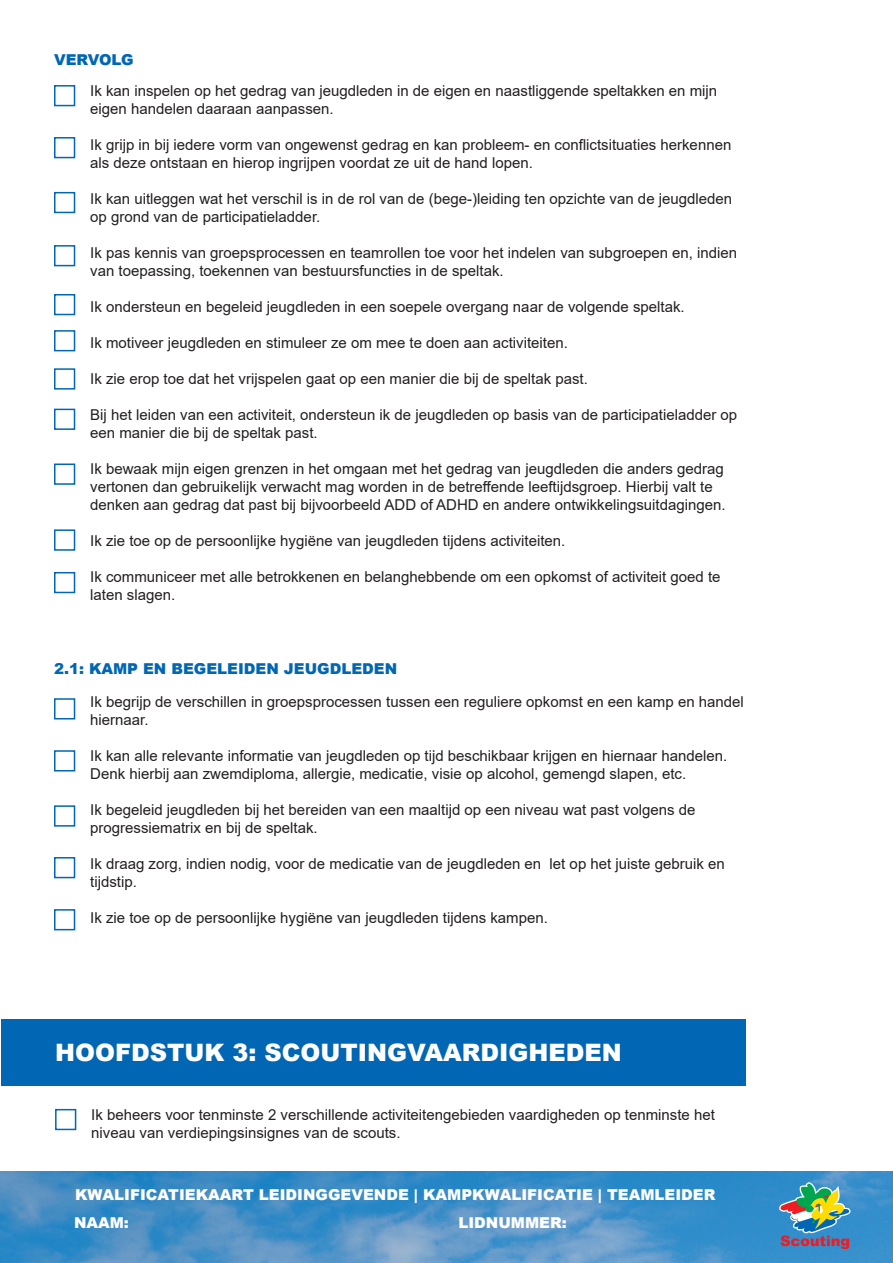
<style>
.page{position:relative;width:893px;height:1263px;background:#fff}
.page>*{position:absolute;margin:0;border:0;box-sizing:border-box;transform-origin:0 0}
.t1{font:900 24px "Arial";color:#fff}
.t2{font:15px/18px "Arial";color:#231f20}
.t3{font:900 15px/27.6px "Arial";color:#fff}
.t4{font:900 15px "Arial";color:#0166b3}
</style>
<div class="page">
<div style="left:54px;top:85px;width:21px;height:21px;border:2px solid #0166b3"></div>
<div style="left:54px;top:137px;width:21px;height:21px;border:2px solid #0166b3"></div>
<div style="left:54px;top:192px;width:21px;height:21px;border:2px solid #0166b3"></div>
<div style="left:54px;top:245px;width:21px;height:21px;border:2px solid #0166b3"></div>
<div style="left:54px;top:294px;width:21px;height:21px;border:2px solid #0166b3"></div>
<div style="left:54px;top:330px;width:21px;height:21px;border:2px solid #0166b3"></div>
<img style="left:0;top:1171px;width:892px;height:92px">
<svg style="left:779px;top:1182px;width:71px;height:67px"></svg>
<div style="left:54px;top:368px;width:21px;height:22px;border:2px solid #0166b3"></div>
<div style="left:54px;top:409px;width:21px;height:21px;border:2px solid #0166b3"></div>
<div style="left:54px;top:463px;width:21px;height:22px;border:2px solid #0166b3"></div>
<div style="left:54px;top:529px;width:21px;height:22px;border:2px solid #0166b3"></div>
<div style="left:54px;top:572px;width:21px;height:21px;border:2px solid #0166b3"></div>
<div style="left:54px;top:698px;width:21px;height:21px;border:2px solid #0166b3"></div>
<div style="left:54px;top:750px;width:21px;height:21px;border:2px solid #0166b3"></div>
<div style="left:54px;top:805px;width:21px;height:22px;border:2px solid #0166b3"></div>
<div style="left:54px;top:857px;width:21px;height:21px;border:2px solid #0166b3"></div>
<div style="left:54px;top:909px;width:21px;height:21px;border:2px solid #0166b3"></div>
<div style="left:1px;top:1019px;width:744px;height:66px;background:#0166b3"></div>
<div style="left:55px;top:1109px;width:21px;height:21px;border:2px solid #0166b3"></div>
<p class="t4" style="left:54px;top:49px;width:81px">VERVOLG</p>
<p class="t2" style="left:90px;top:82px;width:629px">Ik kan inspelen op het gedrag van jeugdleden in de eigen en naastliggende speltakken en mijn eigen handelen daaraan aanpassen.</p>
<p class="t2" style="left:90px;top:136px;width:643px">Ik grijp in bij iedere vorm van ongewenst gedrag en kan probleem- en conflictsituaties herkennen als deze ontstaan en hierop ingrijpen voordat ze uit de hand lopen.</p>
<p class="t2" style="left:90px;top:190px;width:643px">Ik kan uitleggen wat het verschil is in de rol van de (bege-)leiding ten opzichte van de jeugdleden op grond van de participatieladder.</p>
<p class="t2" style="left:90px;top:244px;width:649px">Ik pas kennis van groepsprocessen en teamrollen toe voor het indelen van subgroepen en, indien van toepassing, toekennen van bestuursfuncties in de speltak.</p>
<p class="t2" style="left:90px;top:298px;width:596px">Ik ondersteun en begeleid jeugdleden in een soepele overgang naar de volgende speltak.</p>
<p class="t2" style="left:90px;top:334px;width:479px">Ik motiveer jeugdleden en stimuleer ze om mee te doen aan activiteiten.</p>
<p class="t2" style="left:90px;top:370px;width:499px">Ik zie erop toe dat het vrijspelen gaat op een manier die bij de speltak past.</p>
<p class="t2" style="left:90px;top:406px;width:649px">Bij het leiden van een activiteit, ondersteun ik de jeugdleden op basis van de participatieladder op een manier die bij de speltak past.</p>
<p class="t2" style="left:90px;top:460px;width:637px">Ik bewaak mijn eigen grenzen in het omgaan met het gedrag van jeugdleden die anders gedrag vertonen dan gebruikelijk verwacht mag worden in de betreffende leeftijdsgroep. Hierbij valt te denken aan gedrag dat past bij bijvoorbeeld ADD of ADHD en andere ontwikkelingsuitdagingen.</p>
<p class="t2" style="left:90px;top:532px;width:477px">Ik zie toe op de persoonlijke hygiëne van jeugdleden tijdens activiteiten.</p>
<p class="t2" style="left:90px;top:568px;width:632px">Ik communiceer met alle betrokkenen en belanghebbende om een opkomst of activiteit goed te laten slagen.</p>
<p class="t4" style="left:54px;top:658px;width:345px">2.1: KAMP EN BEGELEIDEN JEUGDLEDEN</p>
<p class="t2" style="left:90px;top:692px;width:655px">Ik begrijp de verschillen in groepsprocessen tussen een reguliere opkomst en een kamp en handel hiernaar.</p>
<p class="t2" style="left:90px;top:746px;width:638px">Ik kan alle relevante informatie van jeugdleden op tijd beschikbaar krijgen en hiernaar handelen.<br>Denk hierbij aan zwemdiploma, allergie, medicatie, visie op alcohol, gemengd slapen, etc.</p>
<p class="t2" style="left:90px;top:800px;width:607px">Ik begeleid jeugdleden bij het bereiden van een maaltijd op een niveau wat past volgens de progressiematrix en bij de speltak.</p>
<p class="t2" style="left:90px;top:854px;width:636px">Ik draag zorg, indien nodig, voor de medicatie van de jeugdleden en let op het juiste gebruik en tijdstip.</p>
<p class="t2" style="left:90px;top:908px;width:459px">Ik zie toe op de persoonlijke hygiëne van jeugdleden tijdens kampen.</p>
<h1 class="t1" style="left:55px;top:1035px;width:568px">HOOFDSTUK 3: SCOUTINGVAARDIGHEDEN</h1>
<p class="t2" style="left:91px;top:1105px;width:625px">Ik beheers voor tenminste 2 verschillende activiteitengebieden vaardigheden op tenminste het niveau van verdiepingsinsignes van de scouts.</p>
<p class="t3" style="left:74px;top:1180px;width:643px">KWALIFICATIEKAART LEIDINGGEVENDE | KAMPKWALIFICATIE | TEAMLEIDER<br>NAAM:</p>
<p class="t3" style="left:458px;top:1208px;width:110px">LIDNUMMER:</p>
</div>
